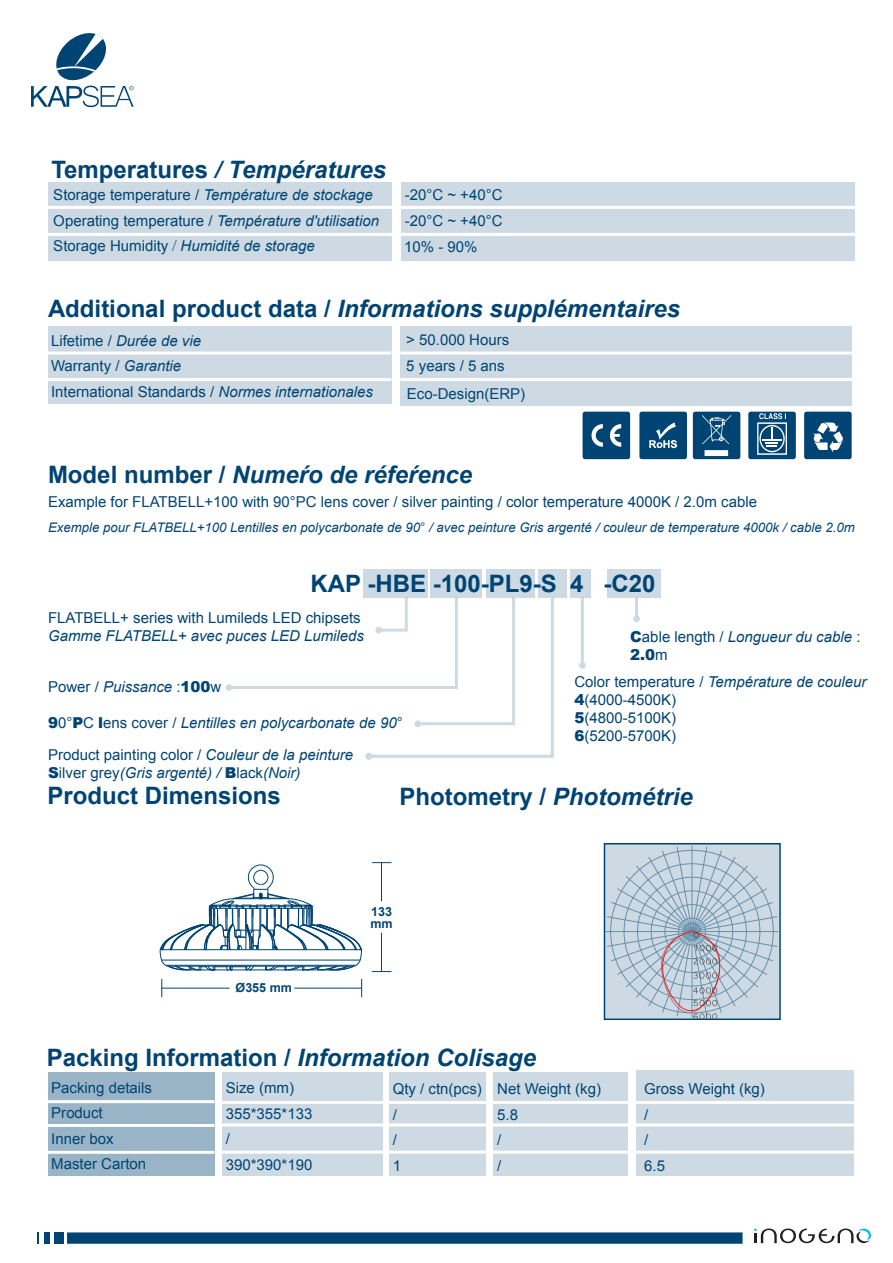
<style>
.page{position:relative;width:893px;height:1263px;background:#fff}
.page>*{position:absolute;margin:0;border:0;box-sizing:border-box;transform-origin:0 0}
.t1{font:italic 700 24px "Arial";color:#004473}
.t2{font:700 24px "Arial";color:#004473}
.t3{font:15px/25.5px "Arial";color:#004473}
.t4{font:italic 15px/25.5px "Arial";color:#004473}
.t5{font:italic 13.2px "Arial";color:#004473}
.t6{font:700 12.6px/12.6px "Arial";color:#004473}
.s1{font-style:normal}
.s2{font-family:"Adobe Ming Std";font-weight:300;font-style:normal}
.s3{font-style:italic}
.s4{font-weight:900;font-style:normal}
.s5{font-weight:900}
</style>
<div class="page">
<hr style="left:606px;top:931px;width:172px;height:1px;background:#004473">
<svg style="left:607px;top:846px;width:170px;height:171px;background:#bccbd7"></svg>
<div style="left:639px;top:412px;width:48px;height:47px;background:#004473;border-radius:3px"></div>
<svg style="left:649px;top:423px;width:29px;height:26px"></svg>
<div style="left:583px;top:412px;width:47px;height:47px;background:#004473;border-radius:3px"></div>
<svg style="left:591px;top:424px;width:30px;height:23px"></svg>
<div style="left:693px;top:412px;width:47px;height:47px;background:#004473;border-radius:3px"></div>
<svg style="left:702px;top:415px;width:29px;height:41px"></svg>
<div style="left:748px;top:412px;width:48px;height:47px;background:#004473;border-radius:3px"></div>
<div style="left:804px;top:412px;width:48px;height:47px;background:#004473;border-radius:3px"></div>
<svg style="left:813px;top:422px;width:30px;height:30px"></svg>
<svg style="left:757px;top:413px;width:30px;height:42px"></svg>
<svg style="left:159px;top:864px;width:204px;height:107px"></svg>
<div style="left:67px;top:1232px;width:675px;height:12px;background:#004473"></div>
<div style="left:54px;top:1232px;width:10px;height:12px;background:#004473"></div>
<div style="left:45px;top:1232px;width:5px;height:12px;background:#004473"></div>
<svg style="left:38px;top:1232px;width:1px;height:12px"></svg>
<svg style="left:754px;top:1228px;width:117px;height:15px"></svg>
<svg style="left:31px;top:33px;width:103px;height:74px"></svg>
<svg style="left:372px;top:971px;width:19px;height:1px"></svg>
<svg style="left:161px;top:979px;width:1px;height:18px"></svg>
<svg style="left:361px;top:979px;width:1px;height:18px"></svg>
<hr style="left:294px;top:988px;width:68px;height:1px;background:#004473">
<hr style="left:162px;top:988px;width:67px;height:1px;background:#004473">
<svg style="left:372px;top:862px;width:19px;height:1px"></svg>
<hr style="left:381px;top:863px;width:1px;height:38px;background:#004473">
<hr style="left:381px;top:933px;width:1px;height:38px;background:#004473">
<div style="left:402px;top:182px;width:453px;height:79px;background:#cddae3"></div>
<div style="left:48px;top:182px;width:343px;height:79px;background:#cddae3"></div>
<div style="left:400px;top:326px;width:452px;height:79px;background:#cddae3"></div>
<hr style="left:400px;top:351px;width:459px;height:3px;background:#fff">
<hr style="left:400px;top:378px;width:463px;height:3px;background:#fff">
<div style="left:48px;top:326px;width:343px;height:78px;background:#cddae3"></div>
<hr style="left:48px;top:351px;width:343px;height:3px;background:#fff">
<hr style="left:48px;top:378px;width:343px;height:3px;background:#fff">
<hr style="left:390px;top:233px;width:476px;height:3px;background:#fff">
<hr style="left:390px;top:206px;width:476px;height:3px;background:#fff">
<hr style="left:43px;top:233px;width:354px;height:3px;background:#fff">
<hr style="left:43px;top:206px;width:354px;height:3px;background:#fff">
<div style="left:608px;top:569px;width:53px;height:29px;background:#cddae3"></div>
<div style="left:486px;top:569px;width:48px;height:29px;background:#cddae3"></div>
<div style="left:538px;top:569px;width:28px;height:29px;background:#cddae3"></div>
<div style="left:570px;top:569px;width:21px;height:29px;background:#cddae3"></div>
<div style="left:431px;top:569px;width:51px;height:29px;background:#cddae3"></div>
<div style="left:364px;top:569px;width:64px;height:29px;background:#cddae3"></div>
<svg style="left:226px;top:598px;width:328px;height:161px"></svg>
<div style="left:365px;top:753px;width:7px;height:7px;background:#cddae3;border-radius:50%"></div>
<hr style="left:635px;top:598px;width:3px;height:21px;background:#004473">
<div style="left:633px;top:615px;width:7px;height:7px;background:#cddae3;border-radius:50%"></div>
<hr style="left:581px;top:598px;width:3px;height:67px;background:#004473">
<div style="left:579px;top:662px;width:7px;height:7px;background:#cddae3;border-radius:50%"></div>
<div style="left:604px;top:843px;width:177px;height:177px;border:2px solid #004473"></div>
<div style="left:389px;top:1072px;width:96px;height:104px;background:#cddae3"></div>
<div style="left:493px;top:1072px;width:135px;height:104px;background:#cddae3"></div>
<div style="left:637px;top:1071px;width:217px;height:105px;background:#cddae3"></div>
<div style="left:48px;top:1073px;width:166px;height:103px;background:#9ab4c7"></div>
<hr style="left:48px;top:1100px;width:166px;height:3px;background:#fff">
<hr style="left:48px;top:1124px;width:166px;height:3px;background:#fff">
<hr style="left:48px;top:1151px;width:166px;height:3px;background:#fff">
<div style="left:222px;top:1072px;width:160px;height:104px;background:#cddae3"></div>
<hr style="left:222px;top:1101px;width:643px;height:3px;background:#fff">
<hr style="left:222px;top:1123px;width:643px;height:3px;background:#fff">
<hr style="left:222px;top:1150px;width:643px;height:3px;background:#fff">
<h1 class="t1" style="left:51px;top:153px;width:336px"><span class="s1">Temperatures</span> / Températures</h1>
<p class="t4" style="left:53px;top:183px;width:327px"><span class="s1">Storage temperature /</span> Température de stockage<br><span class="s1">Operating temperature /</span> Température d'utilisation<br><span class="s1">Storage Humidity</span> <span class="s2">/</span> Humidité de storage</p>
<p class="t3" style="left:405px;top:183px;width:99px">-20°C ~ +40°C</p>
<p class="t3" style="left:405px;top:208px;width:99px">-20°C ~ +40°C</p>
<p class="t3" style="left:404px;top:234px;width:75px">10% - 90%</p>
<h1 class="t1" style="left:48px;top:293px;width:634px"><span class="s1">Additional product data /</span> Informations supplémentaires</h1>
<p class="t3" style="left:51px;top:328px;width:323px">Lifetime / <span class="s3">Durée de vie<br></span>Warranty / <span class="s3">Garantie<br></span>International Standards / <span class="s3">Normes internationales</span></p>
<p class="t3" style="left:406px;top:327px;width:104px">&gt; 50.000 Hours<br>5 years / 5 ans</p>
<p class="t3" style="left:407px;top:381px;width:120px">Eco-Design(ERP)</p>
<h1 class="t1" style="left:48px;top:459px;width:426px"><span class="s1">Model number /</span> Numeŕo de réfeŕence</h1>
<p class="t3" style="left:48px;top:489px;width:710px">Example for FLATBELL+100 with 90°PC lens cover / silver painting / color temperature 4000K / 2.0m cable</p>
<p class="t5" style="left:48px;top:519px;width:808px">Exemple pour FLATBELL+100 Lentilles en polycarbonate de 90<span class="s1">°</span> / avec peinture Gris argenté / couleur de temperature 4000k / cable 2.0m</p>
<h1 class="t2" style="left:311px;top:568px;width:346px">KAP -HBE -100-PL9-S 4 -C20</h1>
<p class="t3" style="left:48px;top:605px;width:314px">FLATBELL+ series with Lumileds LED chipsets</p>
<p class="t4" style="left:48px;top:623px;width:318px">Gamme FLATBELL+ avec puces LED Lumileds</p>
<p class="t4" style="left:48px;top:674px;width:175px"><span class="s1">Power /</span> Puissance <span class="s1">:</span><span class="s4">100</span><span class="s1">w</span></p>
<p class="t4" style="left:48px;top:710px;width:356px"><span class="s4">9</span><span class="s1">0°</span><span class="s4">P</span><span class="s1">C</span> <span class="s4">l</span><span class="s1">ens cover /</span> Lentilles en polycarbonate de 90<span class="s1">°</span></p>
<p class="t4" style="left:48px;top:746px;width:307px;line-height:18px"><span class="s1">Product painting color /</span> Couleur de la peinture<br><span class="s4">S</span><span class="s1">ilver grey</span>(Gris argenté) / <span class="s4">B</span><span class="s1">lack</span>(Noir)</p>
<p class="t4" style="left:630px;top:627px;width:232px;line-height:18px"><span class="s4">C</span><span class="s1">able length /</span> Longueur du cable <span class="s1">:<br></span><span class="s4">2.0</span><span class="s1">m</span></p>
<p class="t3" style="left:574px;top:673px;width:294px;line-height:18px">Color temperature / <span class="s3">Température de couleur<br></span><span class="s5">4</span>(4000-4500K)<br><span class="s5">5</span>(4800-5100K)<br><span class="s5">6</span>(5200-5700K)</p>
<h1 class="t2" style="left:48px;top:780px;width:235px">Product Dimensions</h1>
<p class="t6" style="left:236px;top:981px;width:58px">Ø355 mm</p>
<h1 class="t2" style="left:399px;top:780px;width:295px">Photometry / <span class="s3">Photométrie</span></h1>
<p class="t6" style="left:370px;top:905px;width:24px">133 mm</p>
<h1 class="t2" style="left:47px;top:1041px;width:491px">Packing Information / <span class="s3">Information Colisage</span></h1>
<p class="t3" style="left:393px;top:1076px;width:91px">Qty / ctn(pcs) /<br>/<br>1</p>
<p class="t3" style="left:497px;top:1076px;width:105px">Net Weight (kg)<br>5.8<br>/<br>/</p>
<p class="t3" style="left:644px;top:1076px;width:122px">Gross Weight (kg) /<br>/<br>6.5</p>
<p class="t3" style="left:51px;top:1075px;width:102px">Packing details<br>Product<br>Inner box<br>Master Carton</p>
<p class="t3" style="left:226px;top:1075px;width:88px">Size (mm)<br>355*355*133 /<br>390*390*190</p>
</div>
